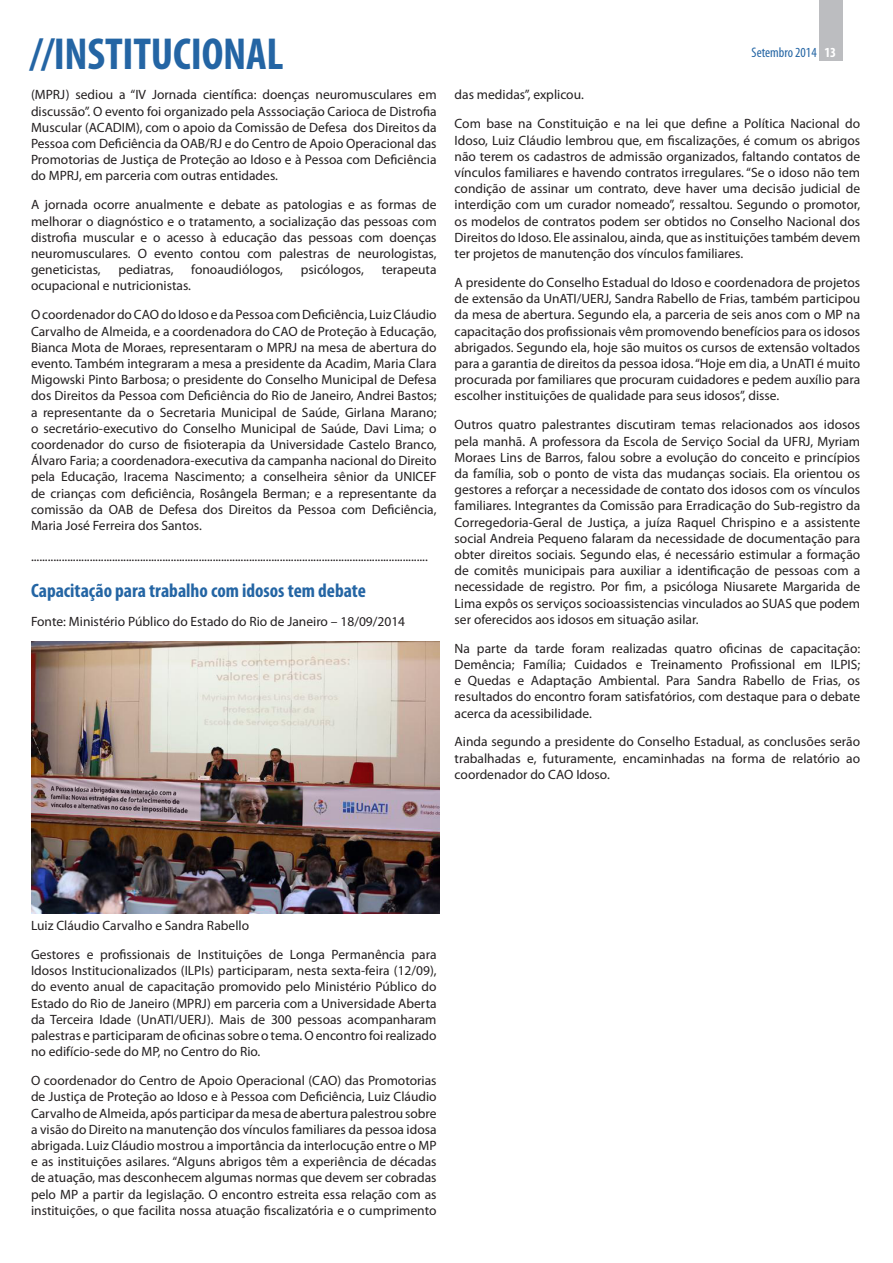
<style>
.page{position:relative;width:893px;height:1263px;background:#fff}
.page>*{position:absolute;margin:0;border:0;box-sizing:border-box;transform-origin:0 0}
.t1{font:700 condensed 45px "Myriad Pro";letter-spacing:-.005em;color:#2465a4}
.tíulo_matéria{font:700 condensed 19.5px "Myriad Pro";color:#2465a4}
.t2{font:condensed 13.95px "Myriad Pro";color:#2465a4}
.texto_corrido{font:13.5px/16.2px "Myriad Pro";color:#231f20;text-align:justify}
.Sem_Espaçamento{font:13.5px "Myriad Pro";color:#231f20}
.s1{font-weight:700;color:#fff}
</style>
<div class="page">
<div style="left:820px;top:0;width:23px;height:61px;background:#bcbdc0"></div>
<img style="left:31px;top:642px;width:408px;height:272px">
<h1 class="t1" style="left:30px;top:25px;width:255px">//INSTITUCIONAL</h1>
<p class="texto_corrido" style="left:31px;top:87px;width:407px">(MPRJ) sediou a “IV Jornada científica: doenças neuromusculares em discussão”. O evento foi organizado pela Asssociação Carioca de Distrofia Muscular (ACADIM), com o apoio da Comissão de Defesa dos Direitos da Pessoa com Deficiência da OAB/RJ e do Centro de Apoio Operacional das Promotorias de Justiça de Proteção ao Idoso e à Pessoa com Deficiência do MPRJ, em parceria com outras entidades.</p>
<p class="texto_corrido" style="left:31px;top:197px;width:407px">A jornada ocorre anualmente e debate as patologias e as formas de melhorar o diagnóstico e o tratamento, a socialização das pessoas com distrofia muscular e o acesso à educação das pessoas com doenças neuromusculares. O evento contou com palestras de neurologistas, geneticistas,</p>
<p class="texto_corrido" style="left:119px;top:261px;width:56px">pediatras,</p>
<p class="texto_corrido" style="left:191px;top:261px;width:93px">fonoaudiólogos,</p>
<p class="texto_corrido" style="left:301px;top:261px;width:65px">psicólogos,</p>
<p class="texto_corrido" style="left:382px;top:261px;width:56px">terapeuta</p>
<p class="texto_corrido" style="left:31px;top:278px;width:161px">ocupacional e nutricionistas.</p>
<p class="texto_corrido" style="left:31px;top:306px;width:407px">O coordenador do CAO do Idoso e da Pessoa com Deficiência, Luiz Cláudio Carvalho de Almeida, e a coordenadora do CAO de Proteção à Educação, Bianca Mota de Moraes, representaram o MPRJ na mesa de abertura do evento. Também integraram a mesa a presidente da Acadim, Maria Clara Migowski Pinto Barbosa; o presidente do Conselho Municipal de Defesa dos Direitos da Pessoa com Deficiência do Rio de Janeiro, Andrei Bastos; a representante da o Secretaria Municipal de Saúde, Girlana Marano; o secretário-executivo do Conselho Municipal de Saúde, Davi Lima; o coordenador do curso de fisioterapia da Universidade Castelo Branco, Álvaro Faria; a coordenadora-executiva da campanha nacional do Direito pela Educação, Iracema Nascimento; a conselheira sênior da UNICEF de crianças com deficiência, Rosângela Berman; e a representante da comissão da OAB de Defesa dos Direitos da Pessoa com Deficiência, Maria José Ferreira dos Santos.</p>
<p class="Sem_Espaçamento" style="left:31px;top:548px;width:398px">..............................................................................................................................................</p>
<p class="tíulo_matéria" style="left:31px;top:578px;width:336px">Capacitação para trabalho com idosos tem debate</p>
<p class="texto_corrido" style="left:31px;top:613px;width:376px">Fonte: Ministério Público do Estado do Rio de Janeiro – 18/09/2014</p>
<p class="t2" style="left:752px;top:44px;width:86px">Setembro 2014 <span class="s1">13</span></p>
<p class="texto_corrido" style="left:455px;top:87px;width:131px">das medidas”, explicou.</p>
<p class="texto_corrido" style="left:455px;top:116px;width:407px">Com base na Constituição e na lei que define a Política Nacional do Idoso, Luiz Cláudio lembrou que, em fiscalizações, é comum os abrigos não terem os cadastros de admissão organizados, faltando contatos de vínculos familiares e havendo contratos irregulares. “Se o idoso não tem condição de assinar um contrato, deve haver uma decisão judicial de interdição com um curador nomeado”, ressaltou. Segundo o promotor, os modelos de contratos podem ser obtidos no Conselho Nacional dos Direitos do Idoso. Ele assinalou, ainda, que as instituições também devem ter projetos de manutenção dos vínculos familiares.</p>
<p class="texto_corrido" style="left:455px;top:274px;width:407px">A presidente do Conselho Estadual do Idoso e coordenadora de projetos de extensão da UnATI/UERJ, Sandra Rabello de Frias, também participou da mesa de abertura. Segundo ela, a parceria de seis anos com o MP na capacitação dos profissionais vêm promovendo benefícios para os idosos abrigados. Segundo ela, hoje são muitos os cursos de extensão voltados para a garantia de direitos da pessoa idosa. “Hoje em dia, a UnATI é muito procurada por familiares que procuram cuidadores e pedem auxílio para escolher instituições de qualidade para seus idosos”, disse.</p>
<p class="texto_corrido" style="left:455px;top:416px;width:407px">Outros quatro palestrantes discutiram temas relacionados aos idosos pela manhã. A professora da Escola de Serviço Social da UFRJ, Myriam Moraes Lins de Barros, falou sobre a evolução do conceito e princípios da família, sob o ponto de vista das mudanças sociais. Ela orientou os gestores a reforçar a necessidade de contato dos idosos com os vínculos familiares. Integrantes da Comissão para Erradicação do Sub-registro da Corregedoria-Geral de Justiça, a juíza Raquel Chrispino e a assistente social Andreia Pequeno falaram da necessidade de documentação para obter direitos sociais. Segundo elas, é necessário estimular a formação de comitês municipais para auxiliar a identificação de pessoas com a necessidade de registro. Por fim, a psicóloga Niusarete Margarida de Lima expôs os serviços socioassistencias vinculados ao SUAS que podem ser oferecidos aos idosos em situação asilar.</p>
<p class="texto_corrido" style="left:455px;top:640px;width:407px">Na parte da tarde foram realizadas quatro oficinas de capacitação:<br>Demência; Família; Cuidados e Treinamento Profissional em ILPIS; e Quedas e Adaptação Ambiental. Para Sandra Rabello de Frias, os resultados do encontro foram satisfatórios, com destaque para o debate acerca da acessibilidade.</p>
<p class="texto_corrido" style="left:455px;top:734px;width:407px">Ainda segundo a presidente do Conselho Estadual, as conclusões serão trabalhadas e, futuramente, encaminhadas na forma de relatório ao coordenador do CAO Idoso.</p>
<p class="texto_corrido" style="left:31px;top:917px;width:220px">Luiz Cláudio Carvalho e Sandra Rabello</p>
<p class="texto_corrido" style="left:31px;top:946px;width:407px">Gestores e profissionais de Instituições de Longa Permanência para Idosos Institucionalizados (ILPIs) participaram, nesta sexta-feira (12/09), do evento anual de capacitação promovido pelo Ministério Público do Estado do Rio de Janeiro (MPRJ) em parceria com a Universidade Aberta da Terceira Idade (UnATI/UERJ). Mais de 300 pessoas acompanharam palestras e participaram de oficinas sobre o tema. O encontro foi realizado no edifício-sede do MP, no Centro do Rio.</p>
<p class="texto_corrido" style="left:31px;top:1072px;width:407px">O coordenador do Centro de Apoio Operacional (CAO) das Promotorias de Justiça de Proteção ao Idoso e à Pessoa com Deficiência, Luiz Cláudio Carvalho de Almeida, após participar da mesa de abertura palestrou sobre a visão do Direito na manutenção dos vínculos familiares da pessoa idosa abrigada. Luiz Cláudio mostrou a importância da interlocução entre o MP e as instituições asilares. “Alguns abrigos têm a experiência de décadas de atuação, mas desconhecem algumas normas que devem ser cobradas pelo MP a partir da legislação. O encontro estreita essa relação com as instituições, o que facilita nossa atuação fiscalizatória e o cumprimento</p>
</div>
